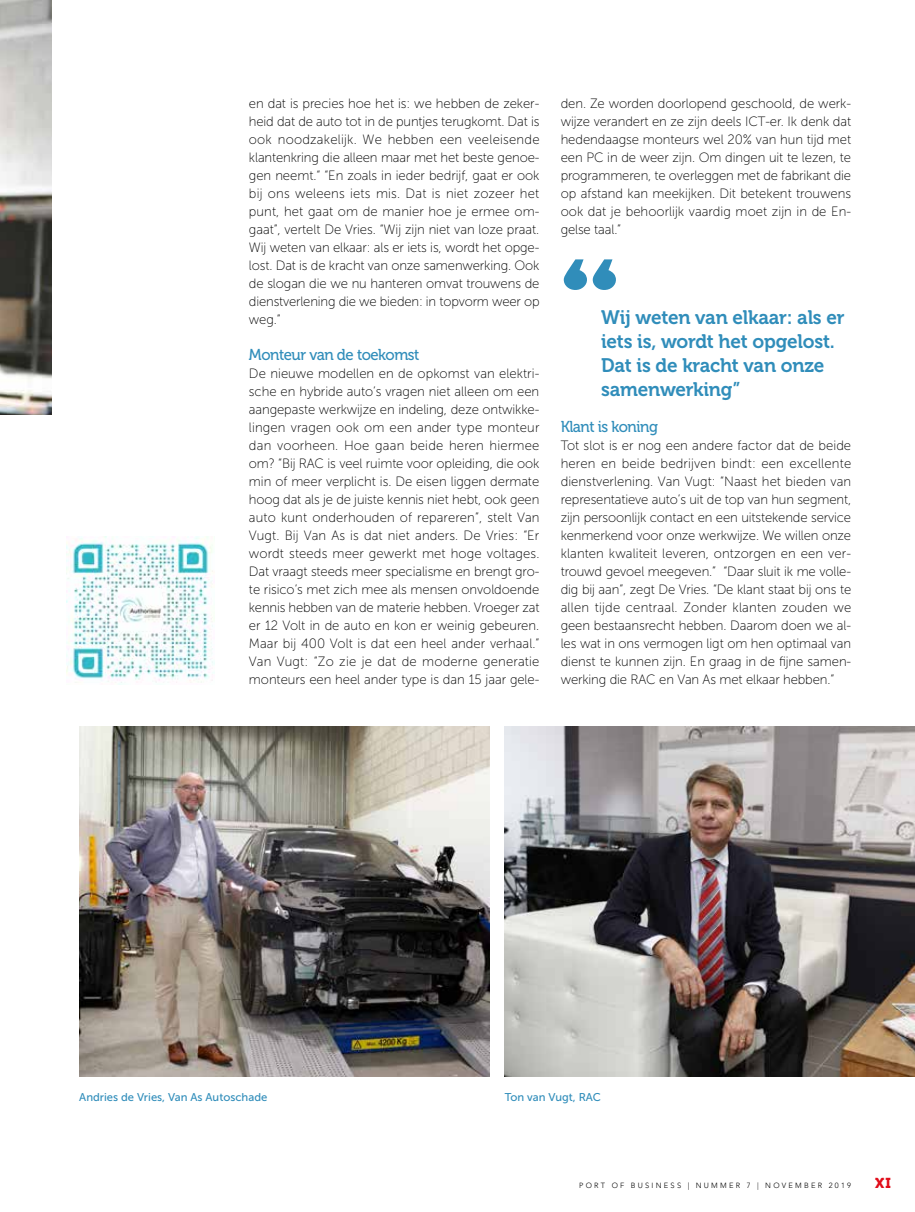
<style>
.page{position:relative;width:915px;height:1212px;background:#fff}
.page>*{position:absolute;margin:0;border:0;box-sizing:border-box;transform-origin:0 0}
.t1{font:19.5px/24px "Museo 700";letter-spacing:-.01em;color:#308dba}
.t2{font:15.75px "Museo 500";letter-spacing:-.03em;color:#308dba;scale:.95 1}
.t3{font:14.25px "Museo 900";color:#e10d1a}
.t4{font:13.5px/18px "Museo Sans 100";letter-spacing:-.005em;color:#000;text-align:justify}
.t5{font:11.25px "Museo Sans 500";color:#308dba}
.t6{font:300 7.5px "Avenir LT Std";letter-spacing:.3em;color:#000}
</style>
<div class="page">
<img style="left:504px;top:726px;width:410px;height:351px">
<img style="left:79px;top:726px;width:410px;height:351px">
<img style="left:0;top:0;width:51px;height:415px">
<svg style="left:563px;top:259px;width:52px;height:31px"></svg>
<img style="left:67px;top:537px;width:148px;height:148px">
<p class="t4" style="left:249px;top:95px;width:292px">en dat is precies hoe het is: we hebben de zeker&shy;heid dat de auto tot in de puntjes terugkomt. Dat is ook noodzakelijk. We hebben een veeleisende klantenkring die alleen maar met het beste genoe&shy;gen neemt.“ “En zoals in ieder bedrijf, gaat er ook bij ons weleens iets mis. Dat is niet zozeer het punt, het gaat om de manier hoe je ermee om&shy;gaat”, vertelt De Vries. “Wij zijn niet van loze praat.<br>Wij weten van elkaar: als er iets is, wordt het opge&shy;lost. Dat is de kracht van onze samenwerking. Ook de slogan die we nu hanteren omvat trouwens de dienstverlening die we bieden: in topvorm weer op weg.”</p>
<p class="t2" style="left:249px;top:346px;width:181px">Monteur van de toekomst</p>
<p class="t4" style="left:249px;top:365px;width:292px">De nieuwe modellen en de opkomst van elektri&shy;sche en hybride auto’s vragen niet alleen om een aangepaste werkwijze en indeling, deze ontwikke&shy;lingen vragen ook om een ander type monteur dan voorheen. Hoe gaan beide heren hiermee om? “Bij RAC is veel ruimte voor opleiding, die ook min of meer verplicht is. De eisen liggen dermate hoog dat als je de juiste kennis niet hebt, ook geen auto kunt onderhouden of repareren”, stelt Van Vugt. Bij Van As is dat niet anders. De Vries: “Er wordt steeds meer gewerkt met hoge voltages.<br>Dat vraagt steeds meer specialisme en brengt gro&shy;te risico’s met zich mee als mensen onvoldoende kennis hebben van de materie hebben. Vroeger zat er 12 Volt in de auto en kon er weinig gebeuren.<br>Maar bij 400 Volt is dat een heel ander verhaal.” Van Vugt: “Zo zie je dat de moderne generatie monteurs een heel ander type is dan 15 jaar gele-</p>
<p class="t4" style="left:560px;top:95px;width:292px">den. Ze worden doorlopend geschoold, de werk&shy;wijze verandert en ze zijn deels ICT-er. Ik denk dat hedendaagse monteurs wel 20% van hun tijd met een PC in de weer zijn. Om dingen uit te lezen, te programmeren, te overleggen met de fabrikant die op afstand kan meekijken. Dit betekent trouwens ook dat je behoorlijk vaardig moet zijn in de En&shy;gelse taal.”</p>
<h1 class="t1" style="left:601px;top:305px;width:245px">Wij weten van elkaar: als er iets is, wordt het opgelost.<br>Dat is de kracht van onze samenwerking”</h1>
<p class="t2" style="left:560px;top:418px;width:104px">Klant is koning</p>
<p class="t4" style="left:560px;top:437px;width:292px">Tot slot is er nog een andere factor dat de beide heren en beide bedrijven bindt: een excellente dienstverlening. Van Vugt: “Naast het bieden van representatieve auto’s uit de top van hun segment, zijn persoonlijk contact en een uitstekende service kenmerkend voor onze werkwijze. We willen onze klanten kwaliteit leveren, ontzorgen en een ver&shy;trouwd gevoel meegeven.” “Daar sluit ik me volle&shy;dig bij aan”, zegt De Vries. “De klant staat bij ons te allen tijde centraal. Zonder klanten zouden we geen bestaansrecht hebben. Daarom doen we al&shy;les wat in ons vermogen ligt om hen optimaal van dienst te kunnen zijn. En graag in de fijne samen&shy;werking die RAC en Van As met elkaar hebben.”</p>
<p class="t5" style="left:79px;top:1091px;width:189px">Andries de Vries, Van As Autoschade</p>
<p class="t5" style="left:504px;top:1091px;width:98px">Ton van Vugt, RAC</p>
<p class="t6" style="left:579px;top:1181px;width:273px">PORT OF BUSINESS | NUMMER 7 | NOVEMBER 2019</p>
<p class="t3" style="left:874px;top:1175px;width:17px">XI</p>
</div>
